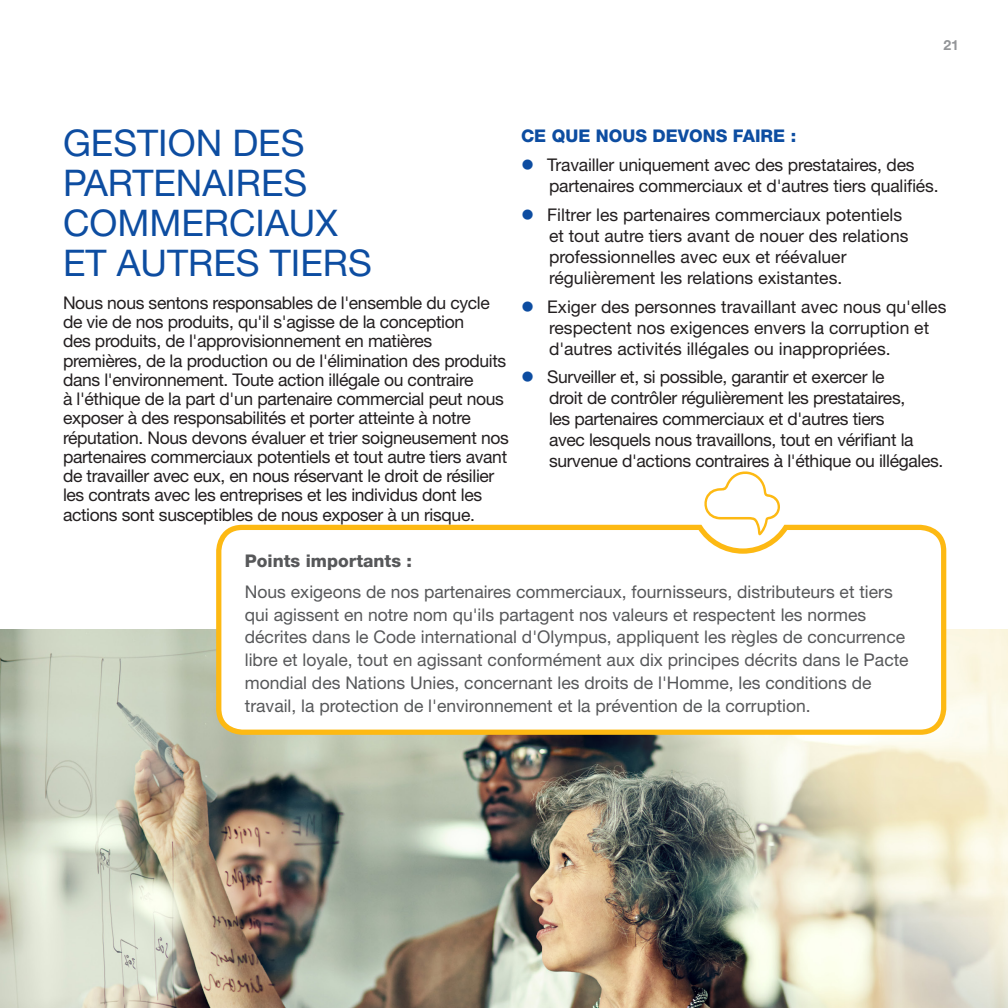
<style>
.page{position:relative;width:1008px;height:1008px;background:#fff}
.page>*{position:absolute;margin:0;border:0;box-sizing:border-box;transform-origin:0 0}
.t1{font:36.75px/40.2px "Helvetica Neue LT Pro";color:#0d4da1}
.t2{font:17.5px/19.2px "Helvetica Neue LT Pro";letter-spacing:-.02em;color:#231f20}
.t3{font:17.5px/22.8px "Helvetica Neue LT Pro";color:#57585a}
.t4{font:17.5px/21px "Helvetica Neue LT Pro";color:#231f20}
.t5{font:800 17.5px "Helvetica Neue LT Pro";color:#0d4da1}
.t6{font:800 17.5px "Helvetica Neue LT Pro";color:#57585a}
.t7{font:700 14px "Helvetica Neue LT Pro";color:#939598}
.s1{color:#0d4da1}
</style>
<div class="page">
<img style="left:0;top:630px;width:1008px;height:378px">
<svg style="left:214px;top:524px;width:735px;height:213px"></svg>
<svg style="left:704px;top:471px;width:76px;height:65px"></svg>
<p class="t7" style="left:943px;top:36px;width:17px">21</p>
<h1 class="t1" style="left:63px;top:122px;width:310px">GESTION DES<br>PARTENAIRES<br>COMMERCIAUX<br>ET AUTRES TIERS</h1>
<p class="t2" style="left:63px;top:293px;width:447px">Nous nous sentons responsables de l'ensemble du cycle de vie de nos produits, qu'il s'agisse de la conception<br>des produits, de l'approvisionnement en matières premières, de la production ou de l'élimination des produits dans l'environnement. Toute action illégale ou contraire<br>à l'éthique de la part d'un partenaire commercial peut nous exposer à des responsabilités et porter atteinte à notre réputation. Nous devons évaluer et trier soigneusement nos partenaires commerciaux potentiels et tout autre tiers avant de travailler avec eux, en nous réservant le droit de résilier les contrats avec les entreprises et les individus dont les actions sont susceptibles de nous exposer à un risque.</p>
<p class="t5" style="left:521px;top:125px;width:277px">CE QUE NOUS DEVONS FAIRE :</p>
<p class="t2" style="left:549px;top:154px;width:391px;line-height:21px;text-indent:-28px"><span class="s1">●</span> Travailler uniquement avec des prestataires, des partenaires commerciaux et d'autres tiers qualifiés.</p>
<p class="t4" style="left:549px;top:204px;width:361px;text-indent:-28px"><span class="s1">●</span> Filtrer les partenaires commerciaux potentiels et tout autre tiers avant de nouer des relations professionnelles avec eux et réévaluer régulièrement les relations existantes.</p>
<p class="t4" style="left:549px;top:295px;width:399px;text-indent:-28px"><span class="s1">●</span> Exiger des personnes travaillant avec nous qu'elles respectent nos exigences envers la corruption et d'autres activités illégales ou inappropriées.</p>
<p class="t2" style="left:549px;top:366px;width:396px;line-height:21px;text-indent:-28px"><span class="s1">●</span> Surveiller et, si possible, garantir et exercer le<br>droit de contrôler régulièrement les prestataires,<br>les partenaires commerciaux et d'autres tiers<br>avec lesquels nous travaillons, tout en vérifiant la survenue d'actions contraires à l'éthique ou illégales.</p>
<p class="t6" style="left:245px;top:551px;width:169px">Points importants :</p>
<p class="t3" style="left:245px;top:580px;width:665px">Nous exigeons de nos partenaires commerciaux, fournisseurs, distributeurs et tiers qui agissent en notre nom qu'ils partagent nos valeurs et respectent les normes décrites dans le Code international d'Olympus, appliquent les règles de concurrence libre et loyale, tout en agissant conformément aux dix principes décrits dans le Pacte mondial des Nations Unies, concernant les droits de l'Homme, les conditions de travail, la protection de l'environnement et la prévention de la corruption.</p>
</div>
